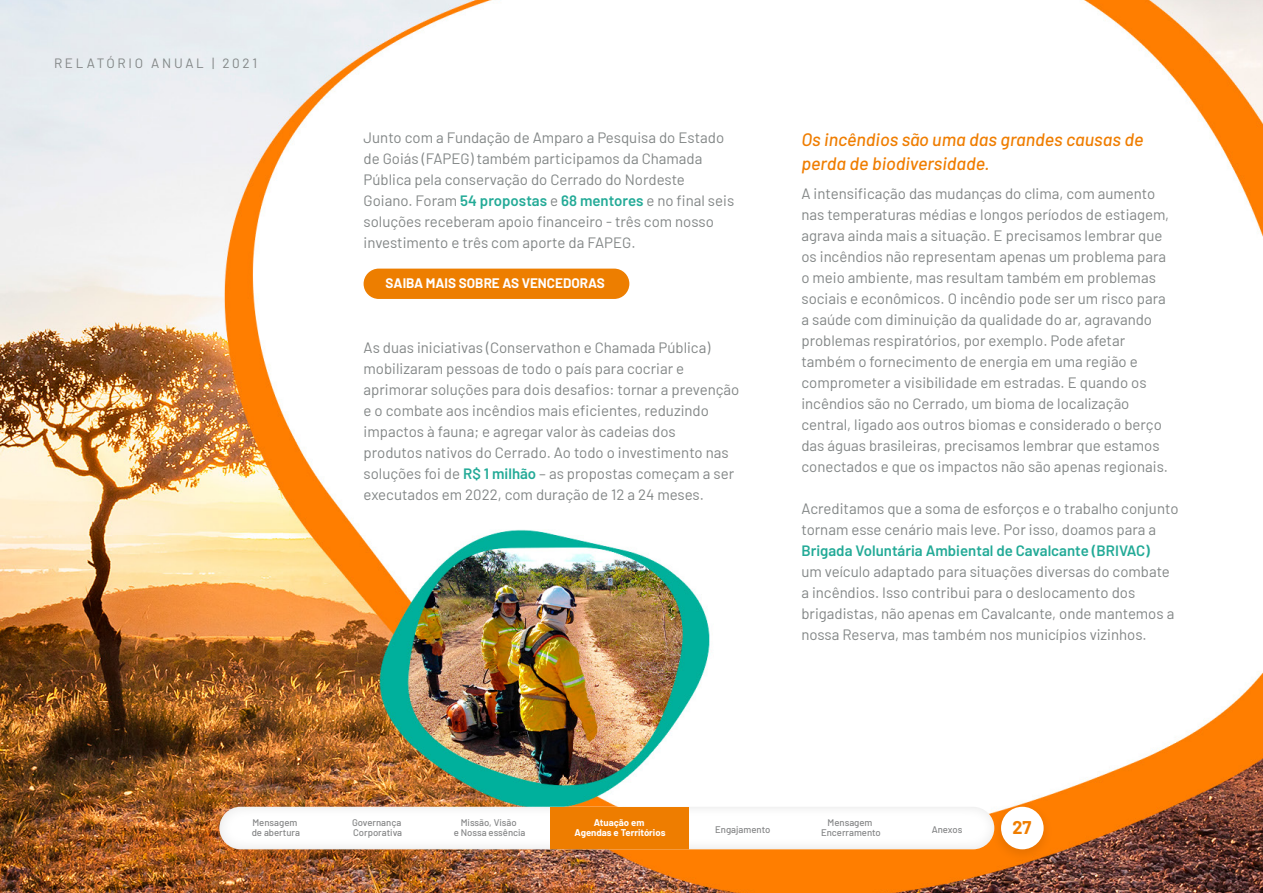
<style>
.page{position:relative;width:1263px;height:893px;background:#fff}
.page>*{position:absolute;margin:0;border:0;box-sizing:border-box;transform-origin:0 0}
.t1{font:italic 500 18px/24px "Barlow";color:#ef7d00}
.t2{font:700 18px "Barlow";color:#ef7d00}
.t3{font:15px/21px "Barlow";color:#828686}
.t4{font:600 15px "Barlow";color:#23aa97}
.t5{font:700 13.5px "Barlow";color:#fff}
.t6{font:13.5px "Barlow";letter-spacing:.2em;color:#828686}
.t7{font:500 9.6px/10.8px "Barlow";color:#848586}
.t8{font:700 9.6px/10.8px "Barlow";color:#fff;text-align:center}
.s1{font-weight:600;color:#23aa97}
</style>
<div class="page">
<img style="left:0;top:0;width:1263px;height:893px">
<div style="left:219px;top:807px;width:775px;height:42px;background:#fff;border-radius:21px"></div>
<div style="left:551px;top:807px;width:138px;height:42px;background:#ee7d00"></div>
<img style="left:987px;top:798px;width:70px;height:69px">
<div style="left:1001px;top:807px;width:42px;height:42px;background:#fff;border-radius:50%"></div>
<div style="left:364px;top:269px;width:265px;height:30px;background:#ed7e00;border-radius:15px"></div>
<p class="t6" style="left:54px;top:53px;width:205px">RELATÓRIO ANUAL | 2021</p>
<p class="t3" style="left:364px;top:125px;width:372px">Junto com a Fundação de Amparo a Pesquisa do Estado de Goiás (FAPEG) também participamos da Chamada Pública pela conservação do Cerrado do Nordeste Goiano. Foram <span class="s1">54 propostas</span> e <span class="s1">68 mentores</span> e no final seis soluções receberam apoio financeiro - três com nosso investimento e três com aporte da FAPEG.</p>
<p class="t5" style="left:386px;top:274px;width:221px">SAIBA MAIS SOBRE AS VENCEDORAS</p>
<p class="t3" style="left:364px;top:335px;width:377px">As duas iniciativas (Conservathon e Chamada Pública) mobilizaram pessoas de todo o país para cocriar e aprimorar soluções para dois desafios: tornar a prevenção e o combate aos incêndios mais eficientes, reduzindo impactos à fauna; e agregar valor às cadeias dos<br>produtos nativos do Cerrado. Ao todo o investimento nas soluções foi de <span class="s1">R$ 1 milhão</span> – as propostas começam a ser executados em 2022, com duração de 12 a 24 meses.</p>
<p class="t1" style="left:801px;top:126px;width:343px">Os incêndios são uma das grandes causas de perda de biodiversidade.</p>
<p class="t3" style="left:801px;top:182px;width:369px">A intensificação das mudanças do clima, com aumento nas temperaturas médias e longos períodos de estiagem, agrava ainda mais a situação. E precisamos lembrar que os incêndios não representam apenas um problema para o meio ambiente, mas resultam também em problemas sociais e econômicos. O incêndio pode ser um risco para a saúde com diminuição da qualidade do ar, agravando problemas respiratórios, por exemplo. Pode afetar também o fornecimento de energia em uma região e comprometer a visibilidade em estradas. E quando os incêndios são no Cerrado, um bioma de localização central, ligado aos outros biomas e considerado o berço das águas brasileiras, precisamos lembrar que estamos conectados e que os impactos não são apenas regionais.</p>
<p class="t3" style="left:801px;top:497px;width:379px">Acreditamos que a soma de esforços e o trabalho conjunto tornam esse cenário mais leve. Por isso, doamos para a</p>
<p class="t4" style="left:801px;top:540px;width:350px">Brigada Voluntária Ambiental de Cavalcante (BRIVAC)</p>
<p class="t3" style="left:801px;top:560px;width:374px">um veículo adaptado para situações diversas do combate a incêndios. Isso contribui para o deslocamento dos brigadistas, não apenas em Cavalcante, onde mantemos a nossa Reserva, mas também nos municípios vizinhos.</p>
<p class="t7" style="left:252px;top:816px;width:50px">Mensagem de abertura</p>
<p class="t7" style="left:352px;top:816px;width:52px">Governança<br>Corporativa</p>
<p class="t7" style="left:454px;top:816px;width:73px;text-align:center">Missão, Visão<br>e Nossa essência</p>
<p class="t8" style="left:574px;top:816px;width:92px">Atuação em<br>Agendas e Territórios</p>
<p class="t7" style="left:715px;top:823px;width:57px">Engajamento</p>
<p class="t7" style="left:821px;top:816px;width:61px;text-align:center">Mensagem<br>Encerramento</p>
<p class="t7" style="left:932px;top:823px;width:32px">Anexos</p>
<p class="t2" style="left:1012px;top:815px;width:21px">27</p>
</div>
